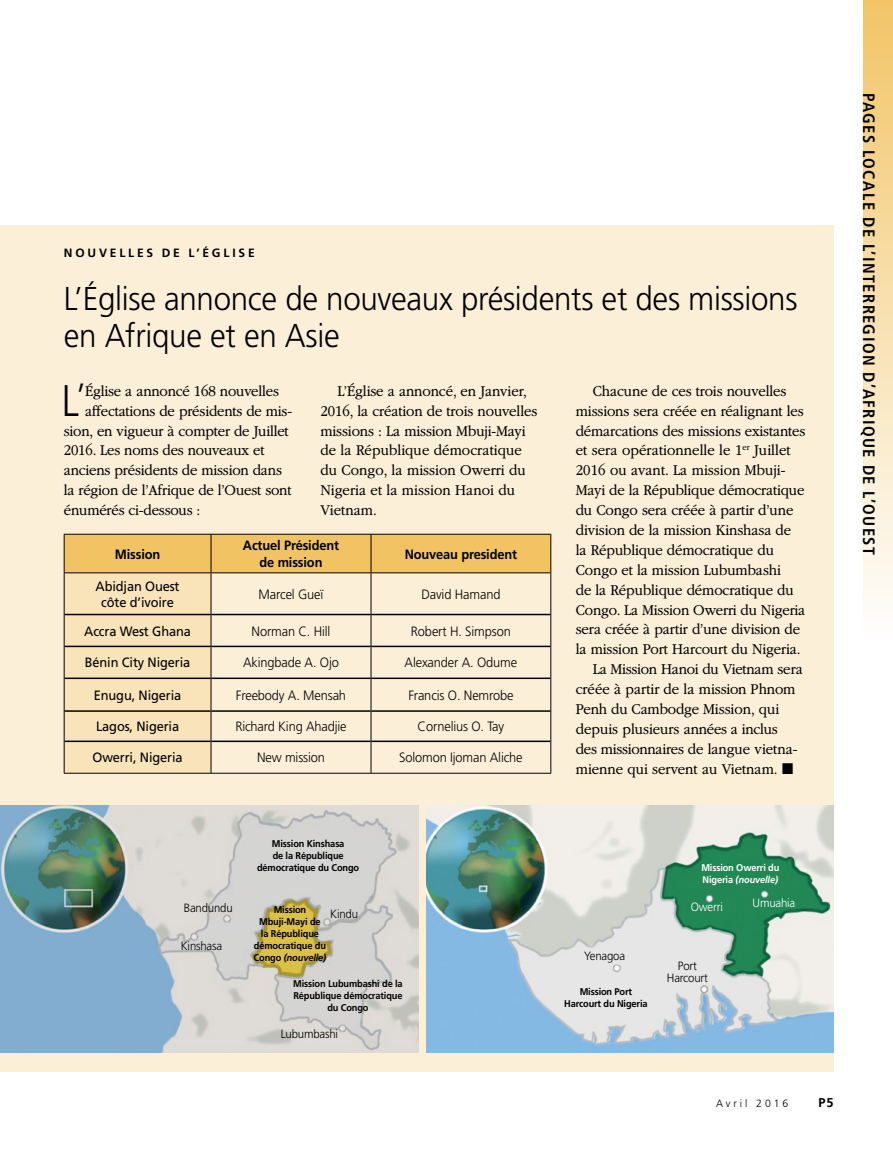
<style>
.page{position:relative;width:893px;height:1161px;background:#fff}
.page>*{position:absolute;margin:0;border:0;box-sizing:border-box;transform-origin:0 0}
.ARTCL_para_first_NEW{font:300 44.25px "Frutigerlds Lat";color:#000;scale:.88 1}
.ARTCL_title_NEWS{font:300 33px/37.5px "Frutigerlds Lat";letter-spacing:-.01em;color:#000;scale:.95 1}
.t1{font:700 condensed 16.5px "Frutigerlds Lat";letter-spacing:.085em;color:#000}
.ARTCL_para_NEWS{font:300 15.75px/20px "Garamondlds Lat Plus";letter-spacing:-.01em;color:#000;scale:.95 1}
.ARTCL_para_first_NEW-2{font:300 15.75px "Garamondlds Lat Plus";letter-spacing:-.015em;color:#000;scale:.95 1}
.TBLDATA_para{font:300 13.5px "Frutigerlds Lat";letter-spacing:-.01em;color:#000;scale:.95 1}
.TBLDATA_para-2{font:13.5px/16.5px "Frutigerlds Lat";letter-spacing:-.01em;color:#000;text-align:center;scale:.95 1}
.TBLDATA_parabold{font:700 13.5px/16.5px "Frutigerlds Lat";letter-spacing:-.01em;color:#000;text-align:center;scale:.95 1}
.t2{font:700 12.75px "Frutigerlds Lat";color:#000}
.SIDEQT-CIT_para{font:300 12px/12px "Frutigerlds Lat";letter-spacing:-.015em;color:#000;text-align:center;scale:.95 1}
.ARTCL_seriesTitle{font:700 12px "Frutigerlds Lat";letter-spacing:.24em;color:#000}
.SIDEQT-CIT_para-2{font:300 12px "Frutigerlds Lat";letter-spacing:-.015em;color:#fff;scale:.95 1}
.t3{font:300 10.5px "Frutigerlds Lat";letter-spacing:.28em;color:#000}
.SIDEQT-CIT_para-3{font:700 9.75px/12px "Frutigerlds Lat";letter-spacing:-.015em;color:#000;text-align:center;scale:.95 1}
.SIDEQT-CIT_para-4{font:700 9.75px/12px "Frutigerlds Lat";letter-spacing:-.015em;color:#fff;scale:.95 1}
.s1{font-size:37.95px}
.s2{font-style:italic}
</style>
<div class="page">
<div style="left:863px;top:0;width:30px;height:639px;background:linear-gradient(to bottom,#f2c466,#fefefd)"></div>
<div style="left:0;top:225px;width:833px;height:847px;background:#fcefd8"></div>
<img style="left:0;top:806px;width:419px;height:246px">
<img style="left:426px;top:806px;width:407px;height:246px">
<svg style="left:65px;top:535px;width:485px;height:238px"></svg>
<hr style="left:65px;top:614px;width:146px;height:1px;background:#000">
<hr style="left:211px;top:614px;width:160px;height:1px;background:#000">
<hr style="left:371px;top:614px;width:179px;height:1px;background:#000">
<hr style="left:65px;top:646px;width:146px;height:1px;background:#000">
<hr style="left:211px;top:646px;width:160px;height:1px;background:#000">
<hr style="left:371px;top:646px;width:179px;height:1px;background:#000">
<hr style="left:65px;top:677px;width:146px;height:2px;background:#000">
<hr style="left:211px;top:677px;width:160px;height:2px;background:#000">
<hr style="left:371px;top:677px;width:179px;height:2px;background:#000">
<hr style="left:65px;top:710px;width:146px;height:2px;background:#000">
<hr style="left:211px;top:710px;width:160px;height:2px;background:#000">
<hr style="left:371px;top:710px;width:179px;height:2px;background:#000">
<hr style="left:65px;top:740px;width:146px;height:2px;background:#000">
<hr style="left:211px;top:740px;width:160px;height:2px;background:#000">
<hr style="left:371px;top:740px;width:179px;height:2px;background:#000">
<hr style="left:64px;top:573px;width:1px;height:41px;background:#000">
<hr style="left:211px;top:573px;width:1px;height:41px;background:#000">
<hr style="left:371px;top:573px;width:1px;height:41px;background:#000">
<hr style="left:550px;top:573px;width:1px;height:41px;background:#000">
<hr style="left:64px;top:614px;width:1px;height:32px;background:#000">
<hr style="left:211px;top:614px;width:1px;height:32px;background:#000">
<hr style="left:371px;top:614px;width:1px;height:32px;background:#000">
<hr style="left:550px;top:614px;width:1px;height:32px;background:#000">
<hr style="left:64px;top:646px;width:1px;height:32px;background:#000">
<hr style="left:211px;top:646px;width:1px;height:32px;background:#000">
<hr style="left:371px;top:646px;width:1px;height:32px;background:#000">
<hr style="left:550px;top:646px;width:1px;height:32px;background:#000">
<hr style="left:64px;top:678px;width:1px;height:33px;background:#000">
<hr style="left:211px;top:678px;width:1px;height:33px;background:#000">
<hr style="left:371px;top:678px;width:1px;height:33px;background:#000">
<hr style="left:550px;top:678px;width:1px;height:33px;background:#000">
<hr style="left:64px;top:711px;width:1px;height:30px;background:#000">
<hr style="left:211px;top:711px;width:1px;height:30px;background:#000">
<hr style="left:371px;top:711px;width:1px;height:30px;background:#000">
<hr style="left:550px;top:711px;width:1px;height:30px;background:#000">
<hr style="left:64px;top:741px;width:1px;height:32px;background:#000">
<hr style="left:211px;top:741px;width:1px;height:32px;background:#000">
<hr style="left:371px;top:741px;width:1px;height:32px;background:#000">
<hr style="left:550px;top:741px;width:1px;height:32px;background:#000">
<hr style="left:64px;top:773px;width:147px;height:1px;background:#000">
<hr style="left:211px;top:773px;width:160px;height:1px;background:#000">
<hr style="left:371px;top:773px;width:180px;height:1px;background:#000">
<hr style="left:64px;top:534px;width:147px;height:1px;background:#000">
<hr style="left:64px;top:535px;width:1px;height:37px;background:#000">
<hr style="left:211px;top:534px;width:160px;height:1px;background:#000">
<hr style="left:211px;top:535px;width:1px;height:37px;background:#000">
<hr style="left:371px;top:534px;width:180px;height:1px;background:#000">
<hr style="left:371px;top:535px;width:1px;height:37px;background:#000">
<hr style="left:550px;top:535px;width:1px;height:37px;background:#000">
<hr style="left:64px;top:572px;width:147px;height:1px;background:#000">
<hr style="left:211px;top:572px;width:160px;height:1px;background:#000">
<hr style="left:371px;top:572px;width:180px;height:1px;background:#000">
<p class="ARTCL_seriesTitle" style="left:64px;top:243px;width:192px">NOUVELLES DE L’ÉGLISE</p>
<p class="ARTCL_title_NEWS" style="left:64px;top:279px;width:774px">L’Église annonce de nouveaux présidents et des missions en Afrique et en Asie</p>
<p class="ARTCL_para_first_NEW" style="left:62px;top:368px;width:29px">L<span class="s1">’</span></p>
<p class="ARTCL_para_first_NEW-2" style="left:85px;top:379px;width:206px">Église a annoncé 168 nouvelles</p>
<p class="ARTCL_para_NEWS" style="left:320px;top:381px;width:230px;text-indent:17px">L’Église a annoncé, en Janvier,<br>2016, la création de trois nouvelles missions : La mission Mbuji-Mayi de la République démocratique du Congo, la mission Owerri du<br>Nigeria et la mission Hanoi du<br>Vietnam.</p>
<p class="ARTCL_para_NEWS" style="left:576px;top:381px;width:243px;text-indent:17px">Chacune de ces trois nouvelles missions sera créée en réalignant les démarcations des missions existantes et sera opérationnelle le 1<sup>er</sup> Juillet 2016 ou avant. La mission Mbuji-Mayi de la République démocratique du Congo sera créée à partir d’une division de la mission Kinshasa de la République démocratique du Congo et la mission Lubumbashi<br>de la République démocratique du Congo. La Mission Owerri du Nigeria sera créée à partir d’une division de la mission Port Harcourt du Nigeria.</p>
<p class="ARTCL_para_NEWS" style="left:576px;top:659px;width:241px;text-indent:17px">La Mission Hanoi du Vietnam sera créée à partir de la mission Phnom<br>Penh du Cambodge Mission, qui depuis plusieurs années a inclus<br>des missionnaires de langue vietna&shy;mienne qui servent au Vietnam. ◼</p>
<p class="ARTCL_para_first_NEW-2" style="left:85px;top:399px;width:219px">affectations de présidents de mis-</p>
<p class="ARTCL_para_first_NEW-2" style="left:64px;top:419px;width:238px">sion, en vigueur à compter de Juillet</p>
<p class="ARTCL_para_first_NEW-2" style="left:64px;top:439px;width:213px">2016. Les noms des nouveaux et</p>
<p class="ARTCL_para_first_NEW-2" style="left:64px;top:459px;width:231px">anciens présidents de mission dans</p>
<p class="ARTCL_para_first_NEW-2" style="left:64px;top:479px;width:241px">la région de l’Afrique de l’Ouest sont</p>
<p class="ARTCL_para_first_NEW-2" style="left:64px;top:499px;width:145px">énumérés ci-dessous :</p>
<p class="TBLDATA_parabold" style="left:115px;top:545px;width:49px">Mission</p>
<p class="TBLDATA_parabold" style="left:243px;top:537px;width:103px">Actuel Président de mission</p>
<p class="TBLDATA_parabold" style="left:405px;top:545px;width:120px">Nouveau president</p>
<p class="TBLDATA_para-2" style="left:96px;top:577px;width:90px">Abidjan Ouest côte d’ivoire</p>
<p class="TBLDATA_para" style="left:259px;top:584px;width:70px">Marcel Gueï</p>
<p class="TBLDATA_para" style="left:421px;top:584px;width:85px">David Hamand</p>
<p class="TBLDATA_para-2" style="left:84px;top:622px;width:114px">Accra West Ghana</p>
<p class="TBLDATA_para" style="left:252px;top:621px;width:85px">Norman C. Hill</p>
<p class="TBLDATA_para" style="left:411px;top:621px;width:107px">Robert H. Simpson</p>
<p class="TBLDATA_para-2" style="left:85px;top:654px;width:112px">Bénin City Nigeria</p>
<p class="TBLDATA_para" style="left:243px;top:653px;width:102px">Akingbade A. Ojo</p>
<p class="TBLDATA_para" style="left:405px;top:653px;width:120px">Alexander A. Odume</p>
<p class="TBLDATA_para-2" style="left:94px;top:686px;width:94px">Enugu, Nigeria</p>
<p class="TBLDATA_para" style="left:236px;top:685px;width:117px">Freebody A. Mensah</p>
<p class="TBLDATA_para" style="left:408px;top:685px;width:112px">Francis O. Nemrobe</p>
<p class="TBLDATA_para-2" style="left:96px;top:718px;width:89px">Lagos, Nigeria</p>
<p class="TBLDATA_para" style="left:235px;top:717px;width:119px">Richard King Ahadjie</p>
<p class="TBLDATA_para" style="left:418px;top:717px;width:93px">Cornelius O. Tay</p>
<p class="TBLDATA_para-2" style="left:93px;top:749px;width:96px">Owerri, Nigeria</p>
<p class="TBLDATA_para" style="left:257px;top:748px;width:73px">New mission</p>
<p class="TBLDATA_para" style="left:399px;top:748px;width:132px">Solomon Ijoman Aliche</p>
<p class="SIDEQT-CIT_para" style="left:184px;top:901px;width:53px">Bandundu</p>
<p class="SIDEQT-CIT_para" style="left:181px;top:939px;width:45px">Kinshasa</p>
<p class="SIDEQT-CIT_para-3" style="left:257px;top:838px;width:109px">Mission Kinshasa<br>de la République démocratique du Congo</p>
<p class="SIDEQT-CIT_para-3" style="left:254px;top:903px;width:78px">Mission<br>Mbuji-Mayi de<br>la République démocratique du<br>Congo <span class="s2">(nouvelle)</span></p>
<p class="SIDEQT-CIT_para" style="left:330px;top:908px;width:31px">Kindu</p>
<p class="SIDEQT-CIT_para" style="left:584px;top:949px;width:45px">Yenagoa</p>
<p class="SIDEQT-CIT_para-3" style="left:293px;top:977px;width:117px">Mission Lubumbashi de la<br>République démocratique du Congo</p>
<p class="SIDEQT-CIT_para-3" style="left:564px;top:985px;width:89px">Mission Port<br>Harcourt du Nigeria</p>
<p class="SIDEQT-CIT_para" style="left:281px;top:1027px;width:62px">Lubumbashi</p>
<p class="SIDEQT-CIT_para-4" style="left:701px;top:861px;width:84px">Mission Owerri du<br>Nigeria <span class="s2">(nouvelle)</span></p>
<p class="SIDEQT-CIT_para-2" style="left:691px;top:898px;width:35px">Owerri</p>
<p class="SIDEQT-CIT_para-2" style="left:753px;top:894px;width:46px">Umuahia</p>
<p class="SIDEQT-CIT_para" style="left:667px;top:959px;width:45px">Port<br>Harcourt</p>
<p class="t3" style="left:716px;top:1095px;width:74px">Avril 2016</p>
<p class="t2" style="left:819px;top:1092px;width:16px">P5</p>
<p class="t1" style="left:881px;top:93px;width:463px;rotate:90deg">PAGES LOCALE DE L’INTERREGION D’AFRIQUE DE L’OUEST</p>
</div>
